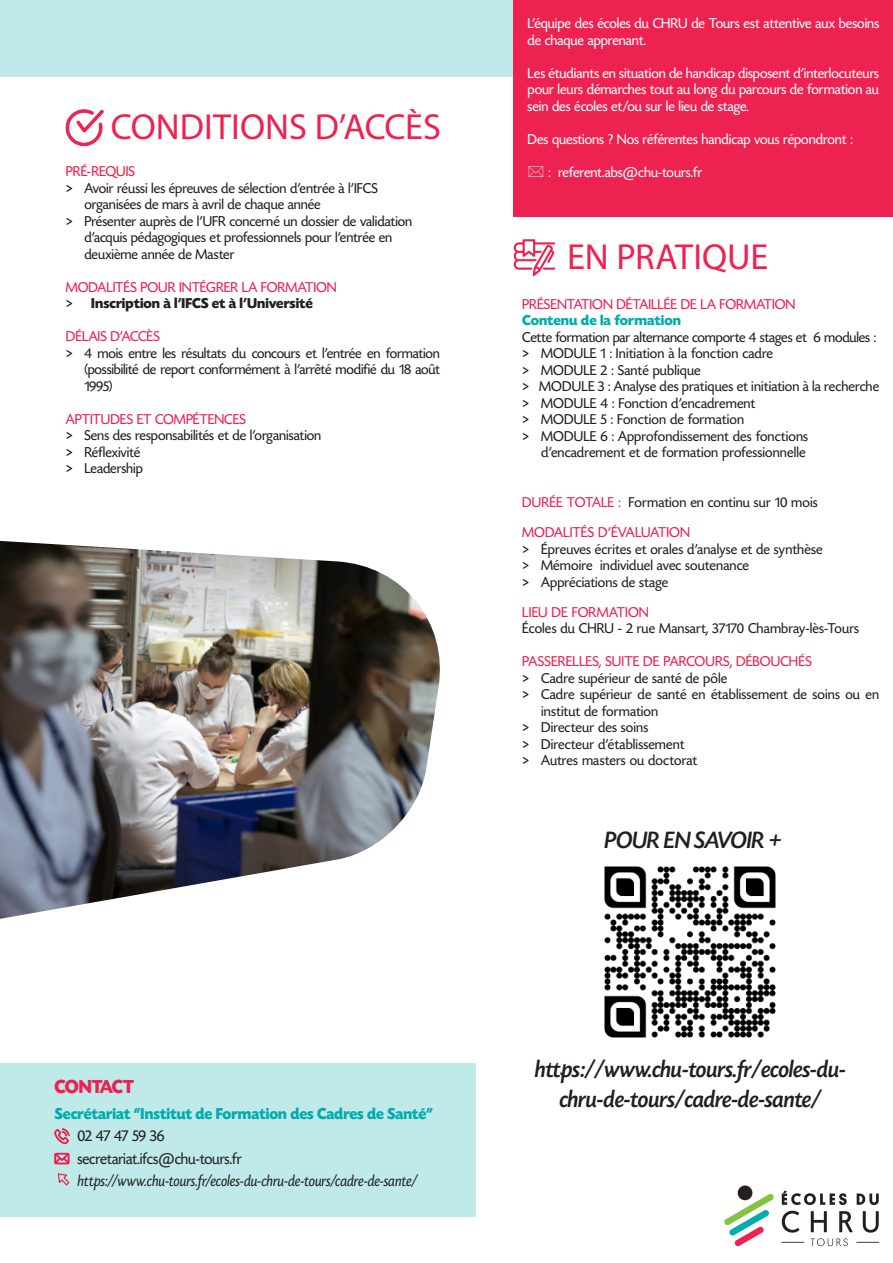
<style>
.page{position:relative;width:893px;height:1263px;background:#fff}
.page>*{position:absolute;margin:0;border:0;box-sizing:border-box;transform-origin:0 0}
.t1{font:36.3px "Myriad Pro";color:#ed2250}
.t2{font:italic 500 24.9px/29.8px "Today SHOP";color:#231f20;text-align:center}
.t3{font:700 19.95px "Today SHOP";letter-spacing:-.03em;color:#ed2250;scale:.96 1}
.t4{font:italic 16.5px "Today SHOP";color:#231f20;scale:.96 1}
.t5{font:700 16.5px "Today SHOP";letter-spacing:-.005em;color:#00acad;scale:.96 1}
.t6{font:16.5px "Today SHOP";letter-spacing:-.01em;color:#231f20;scale:.96 1}
.t7{font:15px/16.5px "Today SHOP";color:#231f20}
.t8{font:15px/16.5px "Today SHOP";letter-spacing:-.005em;color:#fff}
.t9{font:15px "Today SHOP";color:#ed2250}
.t10{font:700 15px "Today SHOP";color:#231f20}
.t11{font:700 15px "Today SHOP";color:#00acad}
.s1{font-family:"Uni Sans Regular"}
.s2{font-family:"Uni Sans Regular";font-weight:400}
.s3{color:#ed2250}
</style>
<div class="page">
<div style="left:0;top:0;width:893px;height:77px;background:#c0eaea"></div>
<img style="left:0;top:541px;width:440px;height:378px">
<svg style="left:513px;top:239px;width:43px;height:37px"></svg>
<svg style="left:65px;top:109px;width:39px;height:38px"></svg>
<div style="left:514px;top:0;width:379px;height:217px;background:#ed2250"></div>
<div style="left:738px;top:1185px;width:14px;height:15px;background:#231f20;border-radius:50%"></div>
<svg style="left:724px;top:1191px;width:155px;height:56px"></svg>
<div style="left:0;top:1063px;width:475px;height:154px;background:#c0eaea"></div>
<svg style="left:54px;top:1128px;width:16px;height:16px"></svg>
<svg style="left:54px;top:1153px;width:16px;height:33px"></svg>
<img style="left:604px;top:866px;width:172px;height:172px">
<p class="t1" style="left:111px;top:104px;width:332px">CONDITIONS D’ACCÈS</p>
<p class="t9" style="left:66px;top:164px;width:71px">PRÉ-REQUIS</p>
<p class="t7" style="left:84px;top:180px;width:295px;text-indent:-18px"><span class="s1">&gt;</span> Avoir réussi les épreuves de sélection d’entrée à l’IFCS organisées de mars à avril de chaque année</p>
<p class="t7" style="left:84px;top:213px;width:329px;text-indent:-18px"><span class="s1">&gt;</span> Présenter auprès de l’UFR concerné un dossier de validation d’acquis pédagogiques et professionnels pour l’entrée en deuxième année de Master</p>
<p class="t9" style="left:66px;top:279px;width:272px">MODALITÉS POUR INTÉGRER LA FORMATION</p>
<p class="t10" style="left:66px;top:296px;width:248px"><span class="s2">&gt;</span> Inscription à l’IFCS et à l’Université</p>
<p class="t9" style="left:66px;top:329px;width:96px">DÉLAIS D’ACCÈS</p>
<p class="t7" style="left:84px;top:345px;width:357px;text-align:justify;text-indent:-18px"><span class="s1">&gt;</span> 4 mois entre les résultats du concours et l’entrée en formation (possibilité de report conformément à l’arrêté modifié du 18 août 1995)</p>
<p class="t9" style="left:66px;top:411px;width:182px">APTITUDES ET COMPÉTENCES</p>
<p class="t7" style="left:66px;top:428px;width:257px"><span class="s1">&gt;</span> Sens des responsabilités et de l’organisation</p>
<p class="t7" style="left:66px;top:444px;width:76px"><span class="s1">&gt;</span> Réflexivité</p>
<p class="t7" style="left:66px;top:461px;width:79px"><span class="s1">&gt;</span> Leadership</p>
<p class="t8" style="left:528px;top:16px;width:353px">L’équipe des écoles du CHRU de Tours est attentive aux besoins de chaque apprenant.</p>
<p class="t8" style="left:528px;top:65px;width:353px;text-align:justify">Les étudiants en situation de handicap disposent d’interlocuteurs pour leurs démarches tout au long du parcours de formation au sein des écoles et/ou sur le lieu de stage.</p>
<p class="t8" style="left:528px;top:131px;width:327px">Des questions ? Nos référentes handicap vous répondront :</p>
<p class="t8" style="left:548px;top:164px;width:155px">: referent.abs@chu-tours.fr</p>
<p class="t1" style="left:567px;top:235px;width:203px">EN PRATIQUE</p>
<p class="t9" style="left:522px;top:296px;width:275px">PRÉSENTATION DÉTAILLÉE DE LA FORMATION</p>
<p class="t11" style="left:522px;top:313px;width:160px">Contenu de la formation</p>
<p class="t7" style="left:522px;top:329px;width:355px">Cette formation par alternance comporte 4 stages et 6 modules :</p>
<p class="t7" style="left:522px;top:346px;width:252px"><span class="s1">&gt;</span> MODULE 1 : Initiation à la fonction cadre</p>
<p class="t7" style="left:522px;top:362px;width:180px"><span class="s1">&gt;</span> MODULE 2 : Santé publique</p>
<p class="t7" style="left:522px;top:379px;width:358px"><span class="s1">&gt;</span> MODULE 3 : Analyse des pratiques et initiation à la recherche</p>
<p class="t7" style="left:522px;top:395px;width:235px"><span class="s1">&gt;</span> MODULE 4 : Fonction d’encadrement</p>
<p class="t7" style="left:522px;top:412px;width:223px"><span class="s1">&gt;</span> MODULE 5 : Fonction de formation</p>
<p class="t7" style="left:522px;top:428px;width:287px;text-align:right"><span class="s1">&gt;</span> MODULE 6 : Approfondissement des fonctions d’encadrement et de formation professionnelle</p>
<p class="t7" style="left:522px;top:494px;width:297px"><span class="s3">DURÉE TOTALE :</span> Formation en continu sur 10 mois</p>
<p class="t9" style="left:522px;top:525px;width:169px">MODALITÉS D’ÉVALUATION</p>
<p class="t7" style="left:522px;top:541px;width:302px"><span class="s1">&gt;</span> Épreuves écrites et orales d’analyse et de synthèse</p>
<p class="t7" style="left:522px;top:558px;width:228px"><span class="s1">&gt;</span> Mémoire individuel avec soutenance</p>
<p class="t7" style="left:522px;top:574px;width:148px"><span class="s1">&gt;</span> Appréciations de stage</p>
<p class="t9" style="left:522px;top:604px;width:128px">LIEU DE FORMATION</p>
<p class="t7" style="left:522px;top:621px;width:338px">Écoles du CHRU - 2 rue Mansart, 37170 Chambray-lès-Tours</p>
<p class="t9" style="left:522px;top:654px;width:291px">PASSERELLES, SUITE DE PARCOURS, DÉBOUCHÉS</p>
<p class="t7" style="left:522px;top:670px;width:206px"><span class="s1">&gt;</span> Cadre supérieur de santé de pôle</p>
<p class="t7" style="left:541px;top:687px;width:340px;text-indent:-19px"><span class="s1">&gt;</span> Cadre supérieur de santé en établissement de soins ou en institut de formation</p>
<p class="t7" style="left:522px;top:720px;width:127px"><span class="s1">&gt;</span> Directeur des soins</p>
<p class="t7" style="left:522px;top:736px;width:164px"><span class="s1">&gt;</span> Directeur d’établissement</p>
<p class="t7" style="left:522px;top:753px;width:176px"><span class="s1">&gt;</span> Autres masters ou doctorat</p>
<p class="t2" style="left:605px;top:826px;width:179px">POUR EN SAVOIR +</p>
<p class="t3" style="left:55px;top:1076px;width:84px">CONTACT</p>
<p class="t5" style="left:55px;top:1105px;width:395px">Secrétariat “Institut de Formation des Cadres de Santé”</p>
<p class="t6" style="left:77px;top:1127px;width:92px">02 47 47 59 36</p>
<p class="t6" style="left:77px;top:1150px;width:173px">secretariat.ifcs@chu-tours.fr</p>
<p class="t4" style="left:77px;top:1172px;width:356px">https://www.chu-tours.fr/ecoles-du-chru-de-tours/cadre-de-sante/</p>
<p class="t2" style="left:535px;top:1055px;width:312px">https://www.chu-tours.fr/ecoles-du&shy;chru-de-tours/cadre-de-sante/</p>
</div>
